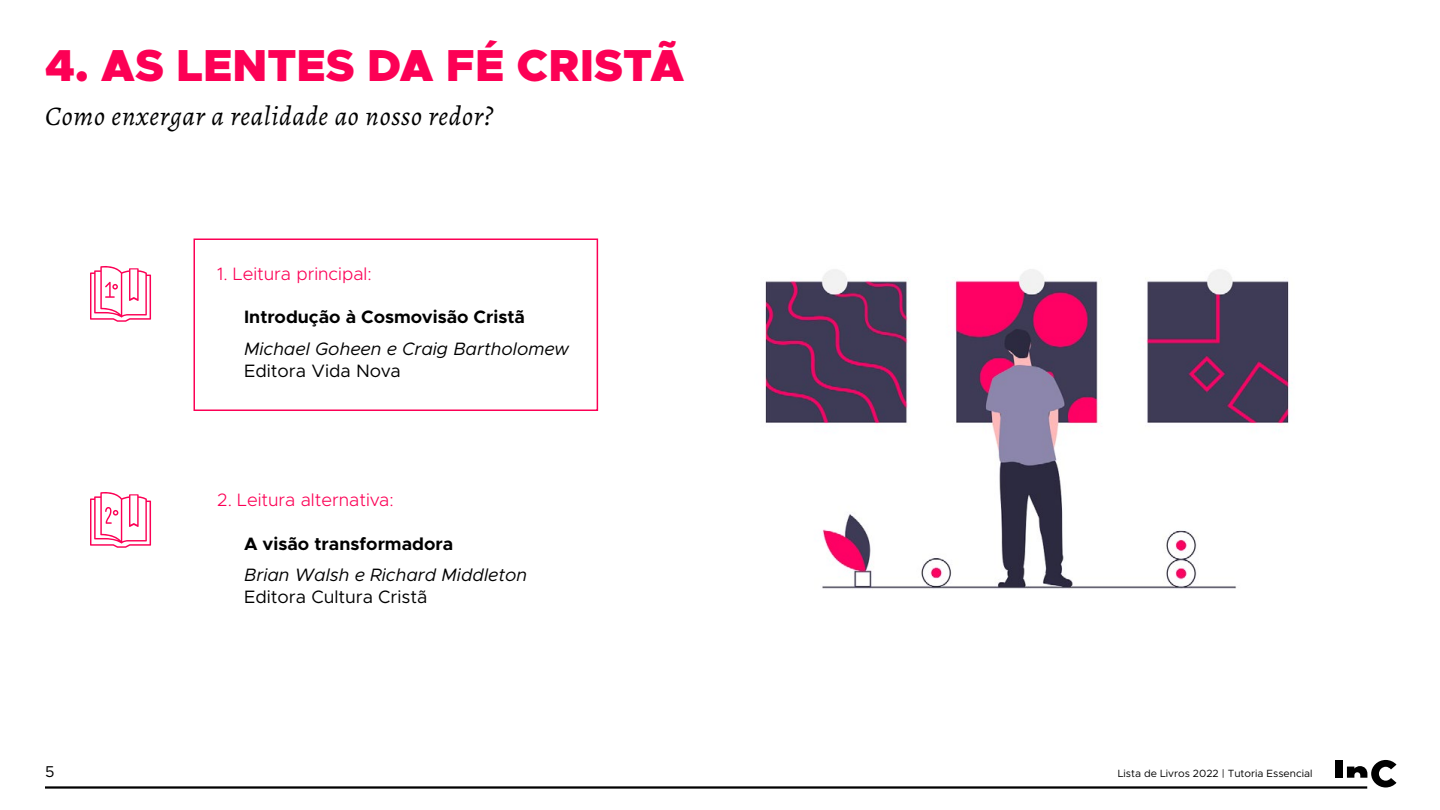
<style>
.page{position:relative;width:1440px;height:810px;background:#fff}
.page>*{position:absolute;margin:0;border:0;box-sizing:border-box;transform-origin:0 0}
.t1{font:900 45px "Metropolis";color:#fc0055}
.t2{font:italic 27px "Alegreya";letter-spacing:.025em;color:#000}
.t3{font:italic 18px "Metropolis";color:#000}
.t4{font:700 18px "Metropolis";color:#000}
.t5{font:300 18px "Metropolis";color:#fc0055}
.t6{font:18px "Metropolis";color:#000}
.t7{font:15.75px "Metropolis";color:#000}
.t8{font:10.5px "Metropolis";color:#000}
</style>
<div class="page">
<div style="left:1335px;top:760px;width:8px;height:18px;background:#000"></div>
<svg style="left:1347px;top:760px;width:49px;height:28px"></svg>
<hr style="left:45px;top:786px;width:1322px;height:3px;background:#000">
<div style="left:194px;top:238px;width:404px;height:173px;border:2px solid #fc0055"></div>
<svg style="left:90px;top:266px;width:61px;height:56px"></svg>
<svg style="left:90px;top:492px;width:61px;height:56px"></svg>
<img style="left:765px;top:269px;width:524px;height:320px">
<h1 class="t1" style="left:45px;top:36px;width:641px">4. AS LENTES DA FÉ CRISTÃ</h1>
<h2 class="t2" style="left:45px;top:99px;width:450px">Como enxergar a realidade ao nosso redor?</h2>
<p class="t5" style="left:217px;top:262px;width:156px">1. Leitura principal:</p>
<p class="t4" style="left:244px;top:305px;width:282px">Introdução à Cosmovisão Cristã</p>
<p class="t3" style="left:244px;top:338px;width:327px">Michael Goheen e Craig Bartholomew</p>
<p class="t6" style="left:244px;top:359px;width:158px">Editora Vida Nova</p>
<p class="t5" style="left:217px;top:489px;width:178px">2. Leitura alternativa:</p>
<p class="t4" style="left:244px;top:532px;width:211px">A visão transformadora</p>
<p class="t3" style="left:244px;top:564px;width:285px">Brian Walsh e Richard Middleton</p>
<p class="t6" style="left:244px;top:585px;width:185px">Editora Cultura Cristã</p>
<p class="t7" style="left:45px;top:762px;width:11px">5</p>
<p class="t8" style="left:1118px;top:767px;width:196px">Lista de Livros 2022 | Tutoria Essencial</p>
</div>
